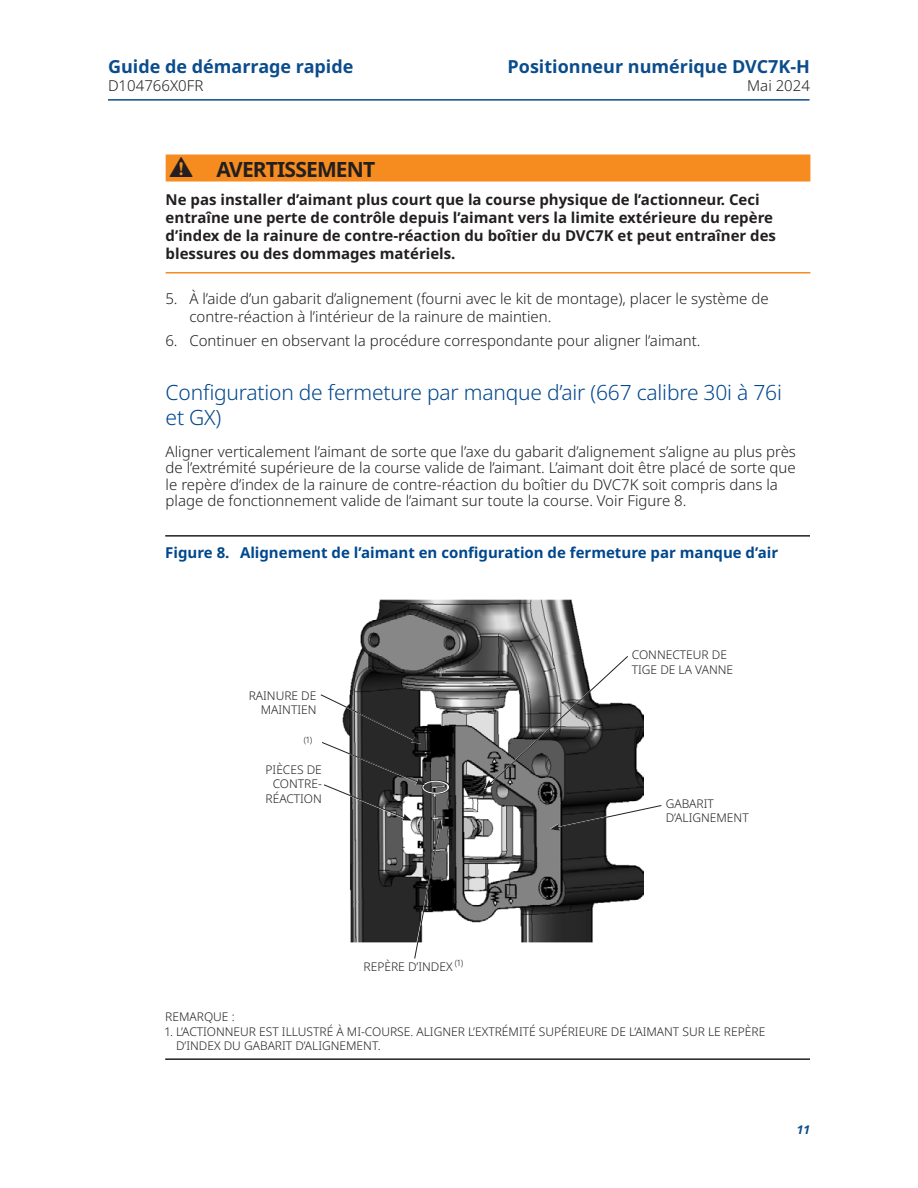
<style>
.page{position:relative;width:918px;height:1188px;background:#fff}
.page>*{position:absolute;margin:0;border:0;box-sizing:border-box;transform-origin:0 0}
._02_Chapter_Heading_1_1_1_1{font:300 21px/25.2px "Noto Sans";letter-spacing:-.01em;color:#01478d}
.t1{font:700 21px "Noto Sans";letter-spacing:-.04em;color:#231f20}
._07_MP_Manual_document_type_right_aligned{font:700 18px "Noto Sans";color:#0b4c8c}
._01_Body_Text{font:300 15px/16.5px "Noto Sans";color:#231f20}
._06_Warning_text{font:700 15px/18px "Noto Sans";color:#231f20}
.t2{font:700 15px "Noto Sans";color:#01478d}
._07_MP_Date_right_aligned{font:300 15px "Noto Sans";color:#231f20}
._03_Figure_call_outs{font:300 12px/14.4px "Noto Sans";color:#231f20}
.t3{font:italic 700 12px "Noto Sans";color:#0b4c8c}
._03_Figure_call_outs-2{font:300 8.7px "Noto Sans";color:#231f20}
</style>
<div class="page">
<hr style="left:108px;top:99px;width:702px;height:2px;background:#0b4c8c">
<img style="left:350px;top:599px;width:293px;height:344px">
<div style="left:166px;top:155px;width:644px;height:27px;background:#f68b1f"></div>
<hr style="left:166px;top:272px;width:644px;height:2px;background:#f68b1f">
<hr style="left:165px;top:535px;width:645px;height:2px;background:#231f20">
<hr style="left:165px;top:1058px;width:645px;height:2px;background:#231f20">
<div style="left:422px;top:780px;width:29px;height:14px;border:2px solid #231f20;border-radius:50%"></div>
<div style="left:423px;top:781px;width:26px;height:12px;border:1px solid #fff;border-radius:50%"></div>
<svg style="left:550px;top:804px;width:112px;height:27px"></svg>
<svg style="left:484px;top:655px;width:145px;height:134px"></svg>
<svg style="left:320px;top:694px;width:123px;height:265px"></svg>
<p class="_07_MP_Manual_document_type_right_aligned" style="left:108px;top:56px;width:247px">Guide de démarrage rapide</p>
<p class="_01_Body_Text" style="left:108px;top:77px;width:97px">D104766X0FR</p>
<p class="_07_MP_Manual_document_type_right_aligned" style="left:508px;top:56px;width:304px">Positionneur numérique DVC7K-H</p>
<p class="_07_MP_Date_right_aligned" style="left:747px;top:77px;width:64px">Mai 2024</p>
<p class="t1" style="left:216px;top:158px;width:160px">AVERTISSEMENT</p>
<p class="_06_Warning_text" style="left:166px;top:191px;width:612px">Ne pas installer d’aimant plus court que la course physique de l’actionneur. Ceci entraîne une perte de contrôle depuis l’aimant vers la limite extérieure du repère d’index de la rainure de contre-réaction du boîtier du DVC7K et peut entraîner des blessures ou des dommages matériels.</p>
<p class="_01_Body_Text" style="left:189px;top:290px;width:581px;line-height:18px;text-indent:-24px">5. À l’aide d’un gabarit d’alignement (fourni avec le kit de montage), placer le système de contre-réaction à l’intérieur de la rainure de maintien.</p>
<p class="_01_Body_Text" style="left:165px;top:333px;width:537px">6. Continuer en observant la procédure correspondante pour aligner l’aimant.</p>
<p class="_02_Chapter_Heading_1_1_1_1" style="left:166px;top:380px;width:618px">Configuration de fermeture par manque d’air (667 calibre 30i à 76i et GX)</p>
<p class="_01_Body_Text" style="left:166px;top:443px;width:632px">Aligner verticalement l’aimant de sorte que l’axe du gabarit d’alignement s’aligne au plus près de l’extrémité supérieure de la course valide de l’aimant. L’aimant doit être placé de sorte que le repère d’index de la rainure de contre-réaction du boîtier du DVC7K soit compris dans la plage de fonctionnement valide de l’aimant sur toute la course. Voir Figure 8.</p>
<p class="t2" style="left:165px;top:544px;width:614px">Figure 8. Alignement de l’aimant en configuration de fermeture par manque d’air</p>
<p class="_03_Figure_call_outs" style="left:249px;top:689px;width:69px;text-align:right">RAINURE DE<br>MAINTIEN</p>
<p class="_03_Figure_call_outs-2" style="left:304px;top:735px;width:10px">(1)</p>
<p class="_03_Figure_call_outs" style="left:266px;top:762px;width:58px;text-align:center">PIÈCES DE<br>CONTRE-<br>RÉACTION</p>
<p class="_03_Figure_call_outs" style="left:364px;top:959px;width:101px">REPÈRE D’INDEX <sup>(1)</sup></p>
<p class="_03_Figure_call_outs" style="left:632px;top:648px;width:103px">CONNECTEUR DE<br>TIGE DE LA VANNE</p>
<p class="_03_Figure_call_outs" style="left:666px;top:797px;width:85px">GABARIT<br>D’ALIGNEMENT</p>
<p class="_03_Figure_call_outs" style="left:165px;top:1010px;width:71px">REMARQUE :</p>
<p class="_03_Figure_call_outs" style="left:176px;top:1024px;width:591px;text-indent:-11px">1. L’ACTIONNEUR EST ILLUSTRÉ À MI-COURSE. ALIGNER L’EXTRÉMITÉ SUPÉRIEURE DE L’AIMANT SUR LE REPÈRE<br>D’INDEX DU GABARIT D’ALIGNEMENT.</p>
<p class="t3" style="left:797px;top:1121px;width:15px">11</p>
</div>
